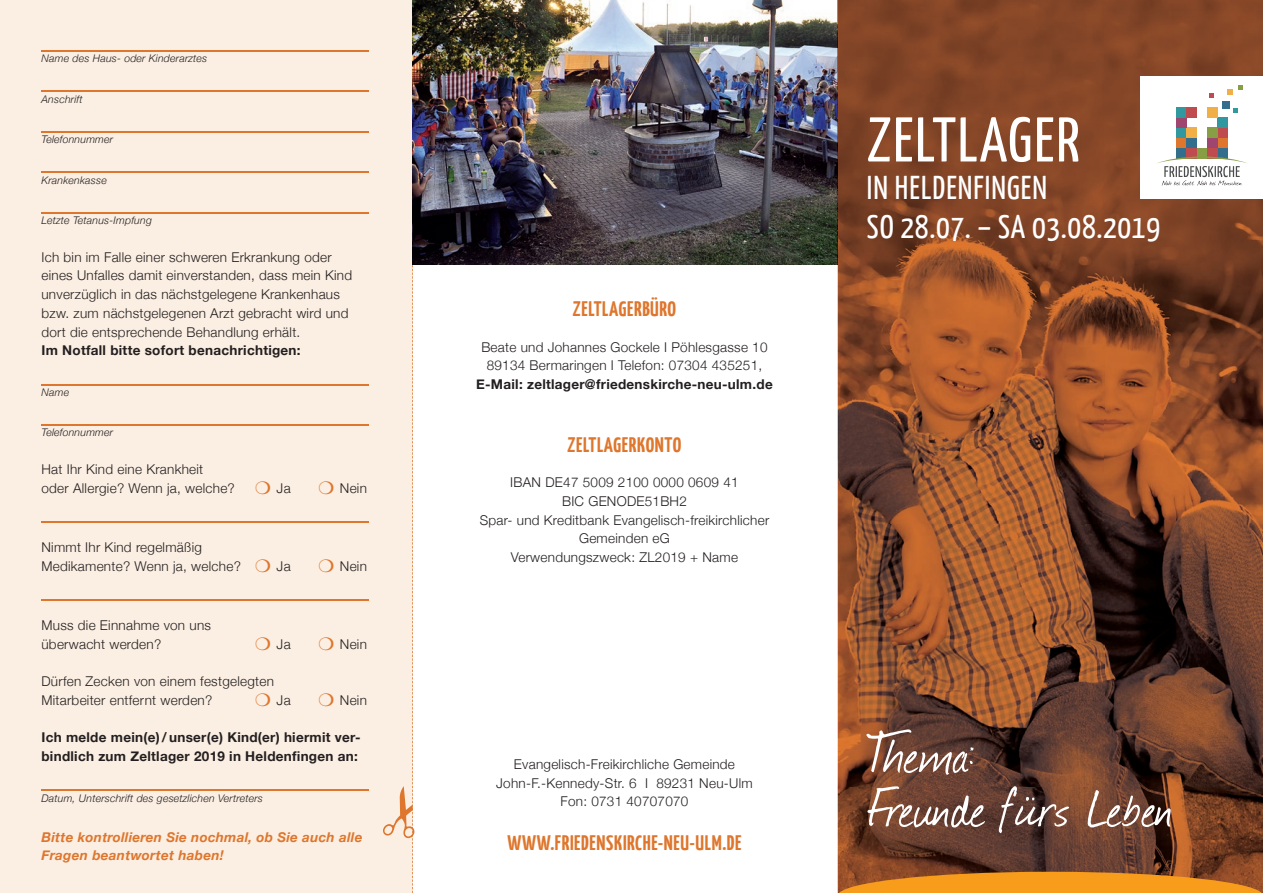
<style>
.page{position:relative;width:1263px;height:893px;background:#fff}
.page>*{position:absolute;margin:0;border:0;box-sizing:border-box;transform-origin:0 0}
.t1{font:63px/54px "Journal";letter-spacing:.02em;color:#fff}
.t2{font:63px "Yanone Kaffeesatz";letter-spacing:.03em;color:#fff}
.t3{font:33px/39.3px "Yanone Kaffeesatz";letter-spacing:.03em;color:#fff}
.t4{font:700 21px "Yanone Kaffeesatz";letter-spacing:.03em;color:#de762d}
.t5{font:300 13.5px/18.8px "Helvetica Neue";letter-spacing:.02em;color:#231f20}
.t6{font:700 13.5px/18.8px "Helvetica Neue";letter-spacing:.02em;color:#231f20}
.t7{font:italic 700 13.5px/18.8px "Helvetica Neue";letter-spacing:.02em;color:#de762d}
.t8{font:italic 300 10.5px "Helvetica Neue";letter-spacing:.02em;color:#231f20}
.s1{color:#de762d}
</style>
<div class="page">
<div style="left:0;top:0;width:413px;height:893px;background:#fbeee2"></div>
<svg style="left:383px;top:0;width:31px;height:893px"></svg>
<img style="left:413px;top:0;width:425px;height:265px">
<hr style="left:41px;top:50px;width:328px;height:1px;background:#de762d">
<hr style="left:41px;top:91px;width:328px;height:1px;background:#de762d">
<hr style="left:41px;top:131px;width:328px;height:1px;background:#de762d">
<hr style="left:41px;top:172px;width:328px;height:1px;background:#de762d">
<hr style="left:41px;top:212px;width:328px;height:1px;background:#de762d">
<hr style="left:41px;top:384px;width:328px;height:1px;background:#de762d">
<hr style="left:41px;top:425px;width:328px;height:1px;background:#de762d">
<hr style="left:41px;top:521px;width:328px;height:1px;background:#de762d">
<hr style="left:41px;top:599px;width:328px;height:1px;background:#de762d">
<hr style="left:41px;top:790px;width:328px;height:1px;background:#de762d">
<img style="left:838px;top:0;width:425px;height:872px">
<div style="left:1140px;top:76px;width:123px;height:123px;background:#fff"></div>
<div style="left:1176px;top:138px;width:10px;height:10px;background:#de762d"></div>
<div style="left:1217px;top:138px;width:10px;height:10px;background:#de762d"></div>
<div style="left:1186px;top:138px;width:11px;height:10px;background:#336f8c"></div>
<div style="left:1207px;top:138px;width:10px;height:10px;background:#9e466e"></div>
<div style="left:1176px;top:148px;width:10px;height:10px;background:#336f8c"></div>
<div style="left:1197px;top:148px;width:10px;height:10px;background:#889e44"></div>
<div style="left:1217px;top:148px;width:10px;height:10px;background:#336f8c"></div>
<div style="left:1186px;top:148px;width:11px;height:10px;background:#bf4b4f"></div>
<div style="left:1207px;top:148px;width:10px;height:10px;background:#bf4b4f"></div>
<div style="left:1176px;top:128px;width:10px;height:10px;background:#31989f"></div>
<div style="left:1217px;top:128px;width:10px;height:10px;background:#bf4b4f"></div>
<div style="left:1186px;top:128px;width:11px;height:10px;background:#f0b047"></div>
<div style="left:1207px;top:128px;width:10px;height:10px;background:#889e44"></div>
<div style="left:1176px;top:117px;width:10px;height:11px;background:#9e466e"></div>
<div style="left:1217px;top:117px;width:10px;height:11px;background:#31989f"></div>
<div style="left:1176px;top:107px;width:10px;height:10px;background:#31989f"></div>
<div style="left:1186px;top:107px;width:11px;height:10px;background:#bf4b4f"></div>
<div style="left:1207px;top:107px;width:10px;height:10px;background:#f0b047"></div>
<div style="left:1222px;top:101px;width:7px;height:8px;background:#336f8c"></div>
<svg style="left:1209px;top:93px;width:5px;height:5px"></svg>
<svg style="left:1228px;top:85px;width:15px;height:9px"></svg>
<svg style="left:1233px;top:108px;width:5px;height:4px"></svg>
<svg style="left:1157px;top:156px;width:90px;height:30px"></svg>
<svg style="left:838px;top:872px;width:425px;height:21px;background:#df881e"></svg>
<p class="t8" style="left:41px;top:50px;width:167px">Name des Haus- oder Kinderarztes</p>
<p class="t8" style="left:41px;top:91px;width:43px">Anschrift</p>
<p class="t8" style="left:41px;top:131px;width:73px">Telefonnummer</p>
<p class="t8" style="left:41px;top:172px;width:67px">Krankenkasse</p>
<p class="t8" style="left:41px;top:212px;width:112px">Letzte Tetanus-Impfung</p>
<p class="t5" style="left:41px;top:246px;width:312px">Ich bin im Falle einer schweren Erkrankung oder eines Unfalles damit einverstanden, dass mein Kind unverzüglich in das nächstgelegene Krankenhaus bzw. zum nächstgelegenen Arzt gebracht wird und dort die entsprechende Behandlung erhält.</p>
<p class="t6" style="left:41px;top:342px;width:261px">Im Notfall bitte sofort benachrichtigen:</p>
<p class="t8" style="left:41px;top:384px;width:29px">Name</p>
<p class="t8" style="left:41px;top:424px;width:73px">Telefonnummer</p>
<p class="t5" style="left:41px;top:459px;width:251px">Hat Ihr Kind eine Krankheit<br>oder Allergie? Wenn ja, welche? <span class="s1">❍</span> Ja</p>
<p class="t5" style="left:318px;top:477px;width:50px"><span class="s1">❍</span> Nein</p>
<p class="t5" style="left:41px;top:537px;width:251px">Nimmt Ihr Kind regelmäßig<br>Medikamente? Wenn ja, welche? <span class="s1">❍</span> Ja</p>
<p class="t5" style="left:318px;top:555px;width:50px"><span class="s1">❍</span> Nein</p>
<p class="t5" style="left:41px;top:615px;width:171px">Muss die Einnahme von uns überwacht werden?</p>
<p class="t5" style="left:255px;top:633px;width:37px"><span class="s1">❍</span> Ja</p>
<p class="t5" style="left:318px;top:633px;width:50px"><span class="s1">❍</span> Nein</p>
<p class="t5" style="left:41px;top:671px;width:234px">Dürfen Zecken von einem festgelegten<br>Mitarbeiter entfernt werden?</p>
<p class="t5" style="left:255px;top:690px;width:37px"><span class="s1">❍</span> Ja</p>
<p class="t5" style="left:318px;top:690px;width:50px"><span class="s1">❍</span> Nein</p>
<p class="t6" style="left:41px;top:728px;width:320px">Ich melde mein(e) / unser(e) Kind(er) hiermit ver&shy;bindlich zum Zeltlager 2019 in Heldenfingen an:</p>
<p class="t8" style="left:41px;top:790px;width:223px">Datum, Unterschrift des gesetzlichen Vertreters</p>
<p class="t7" style="left:41px;top:828px;width:322px">Bitte kontrollieren Sie nochmal, ob Sie auch alle<br>Fragen beantwortet haben!</p>
<h3 class="t4" style="left:573px;top:296px;width:105px">ZELTLAGERBÜRO</h3>
<p class="t5" style="left:481px;top:336px;width:288px;text-align:center">Beate und Johannes Gockele I Pöhlesgasse 10<br>89134 Bermaringen I Telefon: 07304 435251,</p>
<p class="t6" style="left:476px;top:375px;width:298px">E-Mail: zeltlager@friedenskirche-neu-ulm.de</p>
<h3 class="t4" style="left:568px;top:432px;width:115px">ZELTLAGERKONTO</h3>
<p class="t5" style="left:480px;top:472px;width:291px;text-align:center">IBAN DE47 5009 2100 0000 0609 41<br>BIC GENODE51BH2<br>Spar- und Kreditbank Evangelisch-freikirchlicher<br>Gemeinden eG<br>Verwendungszweck: ZL2019 + Name</p>
<p class="t5" style="left:496px;top:754px;width:258px;text-align:center">Evangelisch-Freikirchliche Gemeinde<br>John-F.-Kennedy-Str. 6 I 89231 Neu-Ulm<br>Fon: 0731 40707070</p>
<h3 class="t4" style="left:507px;top:830px;width:236px">WWW.FRIEDENSKIRCHE-NEU-ULM.DE</h3>
<h1 class="t2" style="left:867px;top:101px;width:214px">ZELTLAGER</h1>
<h2 class="t3" style="left:867px;top:167px;width:295px">IN HELDENFINGEN<br>SO 28.07. – SA 03.08.2019</h2>
<h1 class="t1" style="left:867px;top:726px;width:307px">Thema:<br>Freunde fürs Leben</h1>
</div>
